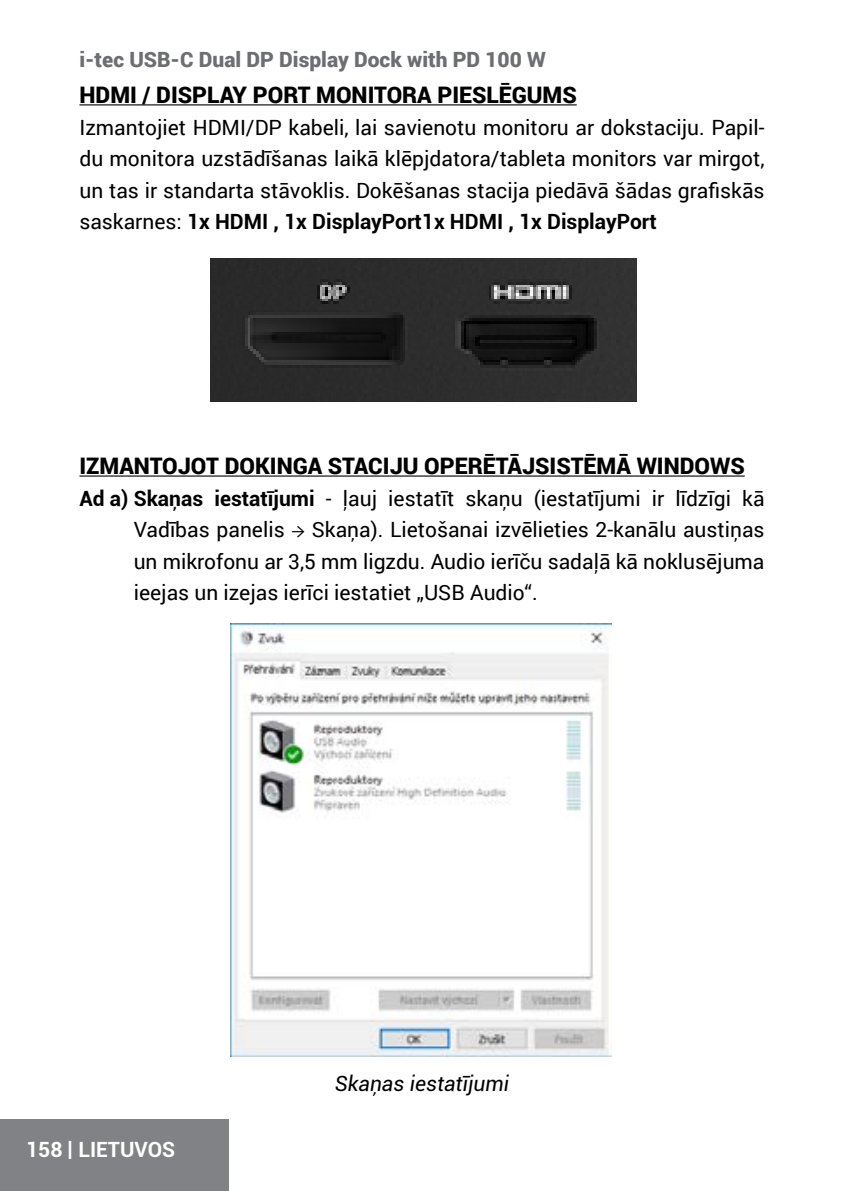
<style>
.page{position:relative;width:844px;height:1191px;background:#fff}
.page>*{position:absolute;margin:0;border:0;box-sizing:border-box;transform-origin:0 0}
.t1{font:900 22.75px "Roboto";color:#000}
.t2{font:21px/31.5px "Roboto";color:#000;text-align:justify}
.t3{font:900 21px "Roboto";color:#6d6e71}
.t4{font:italic 21px "Roboto";color:#000}
.t5{font:700 21px "Roboto";color:#fff}
.s1{font-weight:700}
.s2{font-family:"Minion Pro"}
</style>
<div class="page">
<div style="left:0;top:1119px;width:228px;height:72px;background:#808285"></div>
<hr style="left:79px;top:104px;width:497px;height:1px;background:#000">
<hr style="left:79px;top:475px;width:665px;height:1px;background:#000">
<img style="left:230px;top:623px;width:381px;height:433px">
<img style="left:210px;top:259px;width:426px;height:143px">
<p class="t3" style="left:79px;top:45px;width:468px">i-tec USB-C Dual DP Display Dock with PD 100 W</p>
<p class="t1" style="left:79px;top:79px;width:498px">HDMI / DISPLAY PORT MONITORA PIESLĒGUMS</p>
<p class="t2" style="left:79px;top:111px;width:686px">Izmantojiet HDMI/DP kabeli, lai savienotu monitoru ar dokstaciju. Papil&shy;du monitora uzstādīšanas laikā klēpjdatora/tableta monitors var mirgot, un tas ir standarta stāvoklis. Dokēšanas stacija piedāvā šādas grafiskās saskarnes: <span class="s1">1x HDMI , 1x DisplayPort1x HDMI , 1x DisplayPort</span></p>
<p class="t1" style="left:79px;top:450px;width:666px">IZMANTOJOT DOKINGA STACIJU OPERĒTĀJSISTĒMĀ WINDOWS</p>
<p class="t2" style="left:134px;top:482px;width:632px;text-indent:-54px"><span class="s1">Ad a) Skaņas iestatījumi</span> - ļauj iestatīt skaņu (iestatījumi ir līdzīgi kā Vadības panelis <span class="s2">→</span> Skaņa). Lietošanai izvēlieties 2-kanālu austiņas un mikrofonu ar 3,5 mm ligzdu. Audio ierīču sadaļā kā noklusējuma ieejas un izejas ierīci iestatiet „USB Audio“.</p>
<p class="t5" style="left:26px;top:1134px;width:150px">158 | LIETUVOS</p>
<p class="t4" style="left:335px;top:1068px;width:176px">Skaņas iestatījumi</p>
</div>
